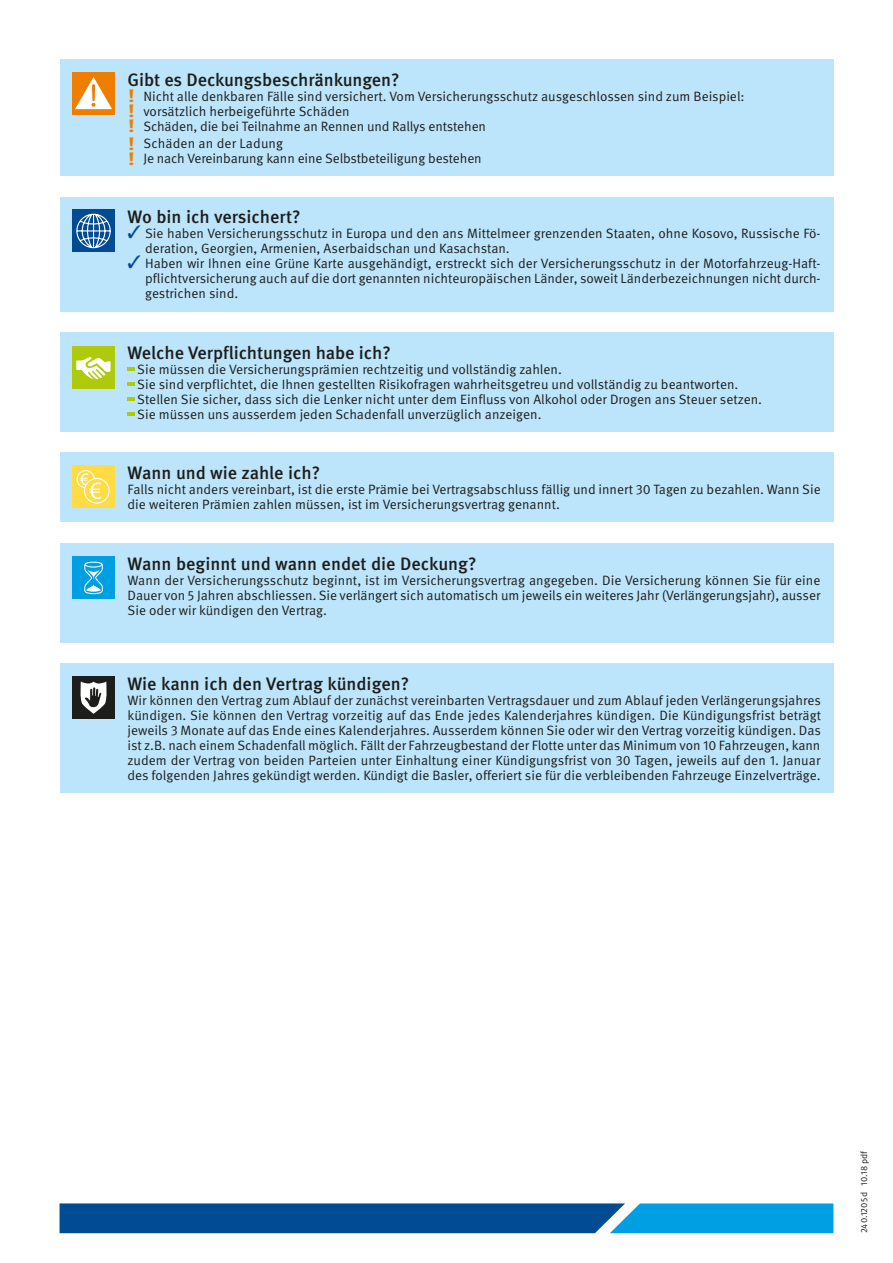
<style>
.page{position:relative;width:893px;height:1263px;background:#fff}
.page>*{position:absolute;margin:0;border:0;box-sizing:border-box;transform-origin:0 0}
.t1{font:500 18px "Meta Pro";letter-spacing:-.005em;color:#1d1d1b}
.t2{font:13.5px/15px "Meta Pro Norm";color:#1d1d1b}
.t3{font:9px "Meta Pro Norm";color:#1d1d1b}
.s1{font-family:"Meta Pro";font-weight:500;font-size:18px;color:#ef7d00}
.s2{color:#004b93}
</style>
<div class="page">
<div style="left:60px;top:453px;width:773px;height:69px;background:#bce4fa"></div>
<div style="left:60px;top:543px;width:773px;height:99px;background:#bce4fa"></div>
<div style="left:60px;top:664px;width:773px;height:129px;background:#bce4fa"></div>
<div style="left:72px;top:466px;width:43px;height:42px;background:#ffdc44"></div>
<div style="left:77px;top:470px;width:18px;height:18px;border:1px solid #fff;border-radius:50%"></div>
<svg style="left:85px;top:478px;width:24px;height:25px"></svg>
<div style="left:84px;top:478px;width:26px;height:26px;border:1px solid #fff;border-radius:50%"></div>
<svg style="left:80px;top:473px;width:21px;height:26px"></svg>
<div style="left:72px;top:556px;width:43px;height:43px;background:#009fe3"></div>
<svg style="left:84px;top:562px;width:19px;height:32px"></svg>
<div style="left:72px;top:676px;width:43px;height:43px;background:#1d1d1b"></div>
<svg style="left:80px;top:681px;width:27px;height:33px"></svg>
<div style="left:60px;top:333px;width:773px;height:99px;background:#bce4fa"></div>
<svg style="left:128px;top:367px;width:7px;height:4px"></svg>
<svg style="left:128px;top:382px;width:7px;height:4px"></svg>
<svg style="left:128px;top:397px;width:7px;height:4px"></svg>
<svg style="left:128px;top:412px;width:7px;height:4px"></svg>
<div style="left:72px;top:346px;width:43px;height:42px;background:#afca0b"></div>
<svg style="left:76px;top:357px;width:35px;height:22px"></svg>
<svg style="left:60px;top:1203px;width:773px;height:30px;background:#0867ab"></svg>
<div style="left:60px;top:197px;width:773px;height:114px;background:#bce4fa"></div>
<div style="left:60px;top:60px;width:773px;height:116px;background:#bce4fa"></div>
<div style="left:72px;top:210px;width:43px;height:42px;background:#004b93"></div>
<svg style="left:76px;top:213px;width:35px;height:36px"></svg>
<div style="left:72px;top:72px;width:43px;height:43px;background:#ef7d00"></div>
<svg style="left:75px;top:77px;width:37px;height:32px"></svg>
<h1 class="t1" style="left:128px;top:66px;width:274px">Gibt es Deckungsbeschränkungen?</h1>
<p class="t2" style="left:128px;top:88px;width:619px"><span class="s1">!</span> Nicht alle denkbaren Fälle sind versichert. Vom Versicherungsschutz ausgeschlossen sind zum Beispiel: <span class="s1">!</span> vorsätzlich herbeigeführte Schäden<br><span class="s1">!</span> Schäden, die bei Teilnahme an Rennen und Rallys entstehen</p>
<p class="t2" style="left:128px;top:135px;width:356px"><span class="s1">!</span> Schäden an der Ladung<br><span class="s1">!</span> Je nach Vereinbarung kann eine Selbstbeteiligung bestehen</p>
<h1 class="t1" style="left:128px;top:203px;width:175px">Wo bin ich versichert?</h1>
<p class="t2" style="left:145px;top:225px;width:677px;text-indent:-18px"><span class="s2">✓</span> Sie haben Versicherungsschutz in Europa und den ans Mittelmeer grenzenden Staaten, ohne Kosovo, Russische Fö&shy;deration, Georgien, Armenien, Aserbaidschan und Kasachstan.</p>
<p class="t2" style="left:145px;top:255px;width:677px;text-align:justify;text-indent:-18px"><span class="s2">✓</span> Haben wir Ihnen eine Grüne Karte ausgehändigt, erstreckt sich der Versicherungsschutz in der Motorfahrzeug-Haft&shy;pflichtversicherung auch auf die dort genannten nichteuropäischen Länder, soweit Länderbezeichnungen nicht durch&shy;gestrichen sind.</p>
<h1 class="t1" style="left:128px;top:339px;width:265px">Welche Verpflichtungen habe ich?</h1>
<p class="t2" style="left:137px;top:361px;width:626px">Sie müssen die Versicherungsprämien rechtzeitig und vollständig zahlen.<br>Sie sind verpflichtet, die Ihnen gestellten Risikofragen wahrheitsgetreu und vollständig zu beantworten.<br>Stellen Sie sicher, dass sich die Lenker nicht unter dem Einfluss von Alkohol oder Drogen ans Steuer setzen.<br>Sie müssen uns ausserdem jeden Schadenfall unverzüglich anzeigen.</p>
<h1 class="t1" style="left:128px;top:459px;width:194px">Wann und wie zahle ich?</h1>
<p class="t2" style="left:128px;top:481px;width:695px">Falls nicht anders vereinbart, ist die erste Prämie bei Vertragsabschluss fällig und innert 30 Tagen zu bezahlen. Wann Sie die weiteren Prämien zahlen müssen, ist im Versicherungsvertrag genannt.</p>
<h1 class="t1" style="left:128px;top:549px;width:350px">Wann beginnt und wann endet die Deckung?</h1>
<p class="t2" style="left:128px;top:571px;width:694px;text-align:justify">Wann der Versicherungsschutz beginnt, ist im Versicherungsvertrag angegeben. Die Versicherung können Sie für eine Dauer von 5 Jahren abschliessen. Sie verlängert sich automatisch um jeweils ein weiteres Jahr (Verlängerungsjahr), ausser Sie oder wir kündigen den Vertrag.</p>
<h1 class="t1" style="left:128px;top:670px;width:283px">Wie kann ich den Vertrag kündigen?</h1>
<p class="t2" style="left:128px;top:692px;width:695px;text-align:justify">Wir können den Vertrag zum Ablauf der zunächst vereinbarten Vertragsdauer und zum Ablauf jeden Verlängerungsjahres kündigen. Sie können den Vertrag vorzeitig auf das Ende jedes Kalenderjahres kündigen. Die Kündigungsfrist beträgt jeweils 3 Monate auf das Ende eines Kalenderjahres. Ausserdem können Sie oder wir den Vertrag vorzeitig kündigen. Das ist z.B. nach einem Schadenfall möglich. Fällt der Fahrzeugbestand der Flotte unter das Minimum von 10 Fahrzeugen, kann zudem der Vertrag von beiden Parteien unter Einhaltung einer Kündigungsfrist von 30 Tagen, jeweils auf den 1. Januar des folgenden Jahres gekündigt werden. Kündigt die Basler, offeriert sie für die verbleibenden Fahrzeuge Einzelverträge.</p>
<p class="t3" style="left:857px;top:1233px;width:84px;rotate:-90deg">240.1205d 10.18 pdf</p>
</div>
